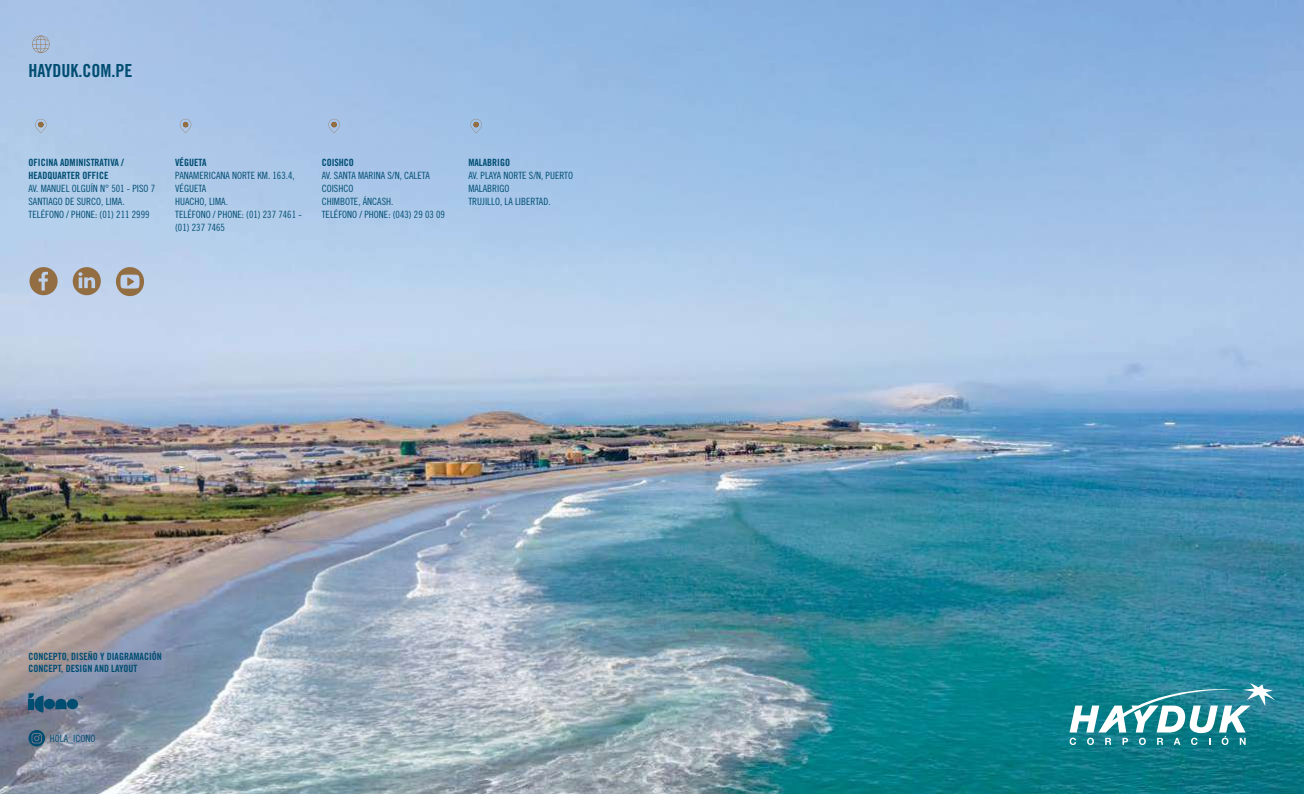
<style>
.page{position:relative;width:1304px;height:794px;background:#fff}
.page>*{position:absolute;margin:0;border:0;box-sizing:border-box;transform-origin:0 0}
.t1{font:18px "Trade Gothic LT Std Bd Cn 20";color:#004d72}
.t2{font:10px/13px "Trade Gothic LT Std Cn 18";color:#004d72}
.t3{font:10px/11.5px "Trade Gothic LT Std Bd Cn 20";color:#004d72}
</style>
<div class="page">
<img style="left:0;top:0;width:1304px;height:794px">
<svg style="left:78px;top:696px;width:5px;height:3px"></svg>
<div style="left:44px;top:699px;width:11px;height:10px;background:#004d72;border-radius:50%"></div>
<svg style="left:55px;top:699px;width:12px;height:10px"></svg>
<svg style="left:29px;top:693px;width:15px;height:19px"></svg>
<div style="left:67px;top:699px;width:11px;height:10px;background:#004d72;border-radius:50%"></div>
<svg style="left:29px;top:730px;width:16px;height:16px"></svg>
<svg style="left:1070px;top:683px;width:205px;height:62px"></svg>
<svg style="left:30px;top:267px;width:28px;height:28px"></svg>
<svg style="left:73px;top:267px;width:28px;height:28px"></svg>
<svg style="left:35px;top:119px;width:12px;height:14px"></svg>
<svg style="left:180px;top:119px;width:11px;height:14px"></svg>
<svg style="left:328px;top:119px;width:12px;height:14px"></svg>
<svg style="left:470px;top:119px;width:12px;height:14px"></svg>
<svg style="left:32px;top:35px;width:18px;height:18px"></svg>
<svg style="left:116px;top:267px;width:28px;height:29px"></svg>
<h1 class="t1" style="left:29px;top:60px;width:105px">HAYDUK.COM.PE</h1>
<p class="t3" style="left:29px;top:156px;width:97px;line-height:13px">OFICINA ADMINISTRATIVA /<br>HEADQUARTER OFFICE</p>
<p class="t2" style="left:29px;top:182px;width:128px">AV. MANUEL OLGUÍN N° 501 - PISO 7<br>SANTIAGO DE SURCO, LIMA.<br>TELÉFONO / PHONE: (01) 211 2999</p>
<p class="t3" style="left:175px;top:157px;width:33px">VÉGUETA</p>
<p class="t2" style="left:175px;top:169px;width:128px">PANAMERICANA NORTE KM. 163.4,<br>VÉGUETA<br>HUACHO, LIMA.<br>TELÉFONO / PHONE: (01) 237 7461 - (01) 237 7465</p>
<p class="t3" style="left:322px;top:157px;width:34px">COISHCO</p>
<p class="t2" style="left:322px;top:169px;width:125px">AV. SANTA MARINA S/N, CALETA<br>COISHCO<br>CHIMBOTE, ÁNCASH.<br>TELÉFONO / PHONE: (043) 29 03 09</p>
<p class="t3" style="left:468px;top:157px;width:43px">MALABRIGO</p>
<p class="t2" style="left:468px;top:169px;width:106px">AV. PLAYA NORTE S/N, PUERTO<br>MALABRIGO<br>TRUJILLO, LA LIBERTAD.</p>
<p class="t3" style="left:29px;top:651px;width:135px">CONCEPTO, DISEÑO Y DIAGRAMACIÓN<br>CONCEPT, DESIGN AND LAYOUT</p>
<p class="t2" style="left:50px;top:732px;width:47px">HOLA_ICONO</p>
</div>
